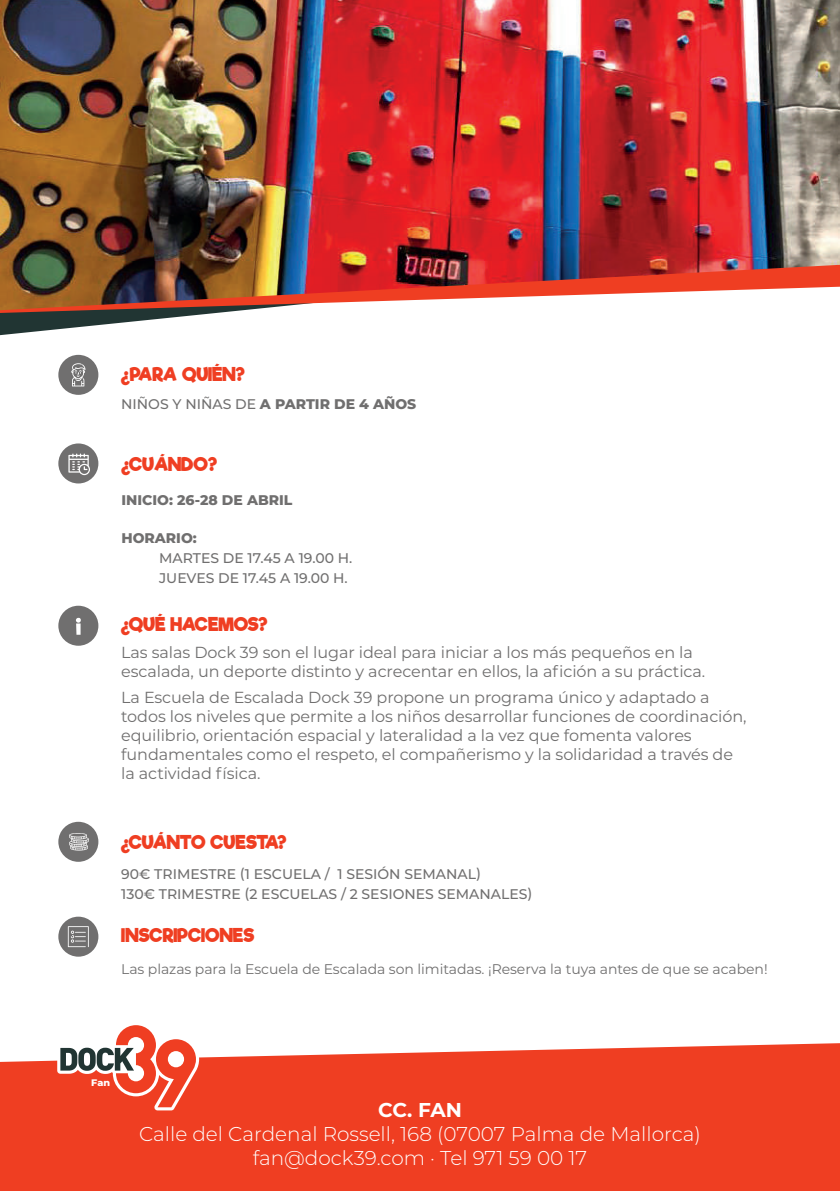
<style>
.page{position:relative;width:840px;height:1191px;background:#fff}
.page>*{position:absolute;margin:0;border:0;box-sizing:border-box;transform-origin:0 0}
.t1{font:300 20px/24px "Montserrat";color:#fff;text-align:center}
.t2{font:700 20px "Montserrat";color:#fff}
.t3{font:700 18px "Riffic Free";color:#ef3e22}
.t4{font:16px/19.2px "Montserrat";letter-spacing:-.005em;color:#706f6f}
.t5{font:500 14px/20px "Montserrat";color:#706f6f}
.t6{font:14px "Montserrat";letter-spacing:-.005em;color:#706f6f}
.t7{font:800 14px "Montserrat";color:#706f6f}
.t8{font:800 9.6px "Montserrat";color:#fff}
.s1{font-weight:500}
</style>
<div class="page">
<div style="left:0;top:1043px;width:839px;height:148px;background:#ef3e22"></div>
<div style="left:58px;top:355px;width:40px;height:40px;background:#706f6f;border-radius:50%"></div>
<svg style="left:71px;top:363px;width:14px;height:23px"></svg>
<div style="left:58px;top:443px;width:40px;height:40px;background:#706f6f;border-radius:50%"></div>
<svg style="left:68px;top:453px;width:22px;height:22px"></svg>
<div style="left:58px;top:606px;width:40px;height:40px;background:#706f6f;border-radius:50%"></div>
<svg style="left:76px;top:618px;width:5px;height:17px"></svg>
<div style="left:58px;top:821px;width:40px;height:40px;background:#706f6f;border-radius:50%"></div>
<svg style="left:69px;top:833px;width:20px;height:17px"></svg>
<div style="left:58px;top:916px;width:40px;height:40px;background:#706f6f;border-radius:50%"></div>
<svg style="left:68px;top:926px;width:21px;height:21px"></svg>
<svg style="left:0;top:314px;width:206px;height:22px"></svg>
<img style="left:0;top:0;width:839px;height:310px">
<svg style="left:57px;top:1025px;width:142px;height:85px"></svg>
<p class="t3" style="left:121px;top:363px;width:125px">¿PARA QUIÉN?</p>
<p class="t7" style="left:121px;top:394px;width:296px"><span class="s1">NIÑOS Y NIÑAS DE</span> A PARTIR DE 4 AÑOS</p>
<p class="t3" style="left:121px;top:453px;width:97px">¿CUÁNDO?</p>
<p class="t7" style="left:121px;top:490px;width:172px">INICIO: 26-28 DE ABRIL</p>
<p class="t7" style="left:121px;top:527px;width:77px">HORARIO:</p>
<p class="t5" style="left:159px;top:547px;width:195px">MARTES DE 17.45 A 19.00 H.<br>JUEVES DE 17.45 A 19.00 H.</p>
<p class="t3" style="left:121px;top:613px;width:148px">¿QUÉ HACEMOS?</p>
<p class="t4" style="left:121px;top:642px;width:585px">Las salas Dock 39 son el lugar ideal para iniciar a los más pequeños en la escalada, un deporte distinto y acrecentar en ellos, la afición a su práctica.</p>
<p class="t4" style="left:121px;top:687px;width:626px">La Escuela de Escalada Dock 39 propone un programa único y adaptado a todos los niveles que permite a los niños desarrollar funciones de coordinación, equilibrio, orientación espacial y lateralidad a la vez que fomenta valores fundamentales como el respeto, el compañerismo y la solidaridad a través de la actividad física.</p>
<p class="t3" style="left:121px;top:831px;width:167px">¿CUÁNTO CUESTA?</p>
<p class="t5" style="left:121px;top:863px;width:412px">90€ TRIMESTRE (1 ESCUELA / 1 SESIÓN SEMANAL)<br>130€ TRIMESTRE (2 ESCUELAS / 2 SESIONES SEMANALES)</p>
<p class="t3" style="left:121px;top:924px;width:135px">INSCRIPCIONES</p>
<p class="t6" style="left:121px;top:959px;width:647px">Las plazas para la Escuela de Escalada son limitadas. ¡Reserva la tuya antes de que se acaben!</p>
<p class="t8" style="left:91px;top:1075px;width:20px">Fan</p>
<p class="t2" style="left:378px;top:1095px;width:85px">CC. FAN</p>
<p class="t1" style="left:139px;top:1121px;width:563px">Calle del Cardenal Rossell, 168 (07007 Palma de Mallorca) fan@dock39.com · Tel 971 59 00 17</p>
</div>
